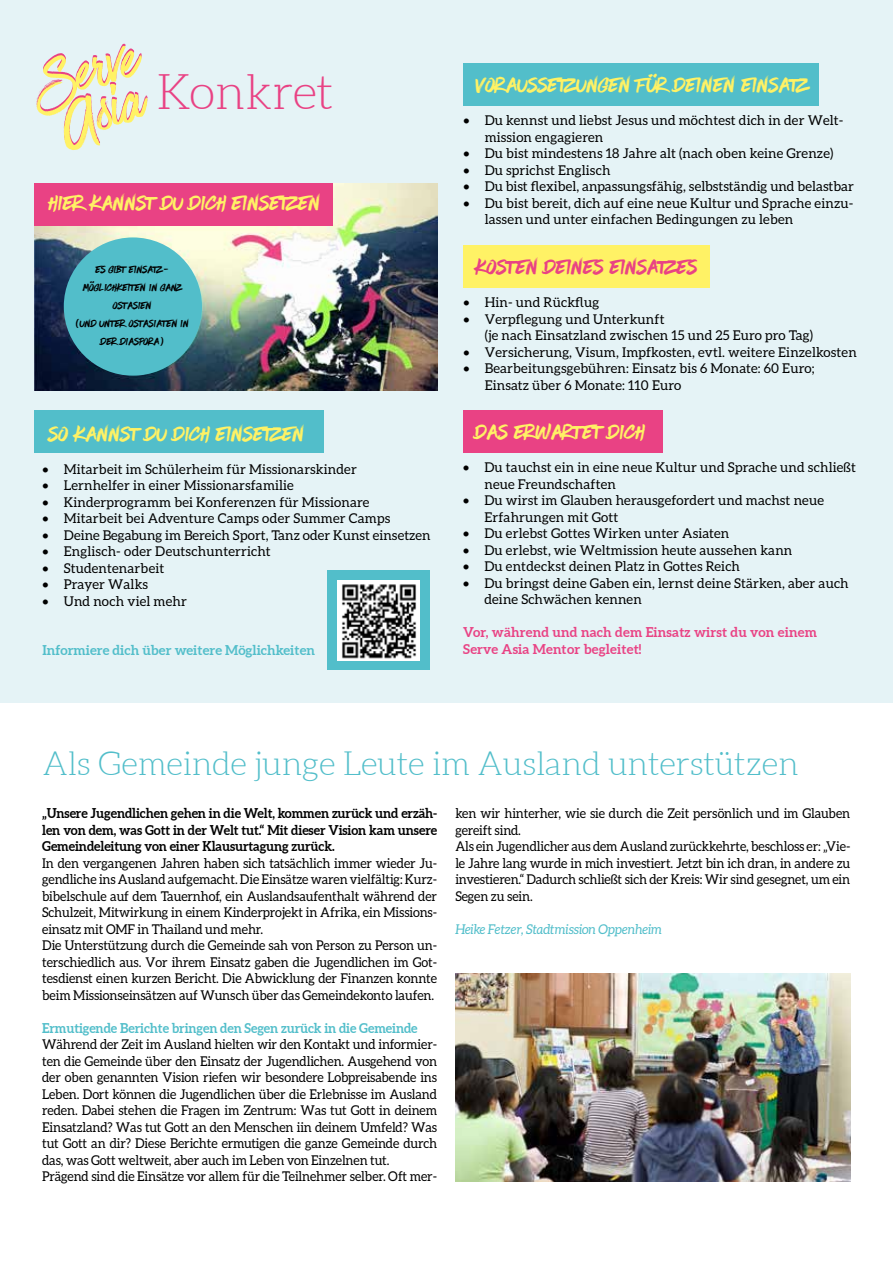
<style>
.page{position:relative;width:893px;height:1263px;background:#fff}
.page>*{position:absolute;margin:0;border:0;box-sizing:border-box;transform-origin:0 0}
.t1{font:300 48.45px "Aleo";letter-spacing:-.01em;color:#e94284}
.t2{font:300 32.85px "Aleo";letter-spacing:-.01em;color:#52beca}
.t3{font:30px "Have Heart Two";color:#fff265}
.t4{font:30px "Have Heart Two";color:#e94284}
.t5{font:15px/18px "Have Heart Two";color:#000;text-align:center}
.t6{font:13.5px/16.5px "Aleo";letter-spacing:-.01em;color:#000;scale:.95 1}
.t7{font:13.5px/16.5px "Aleo";letter-spacing:.01em;color:#000}
.t8{font:700 13.5px/16.5px "Aleo";letter-spacing:-.01em;color:#000;text-align:justify;scale:.95 1}
.t9{font:13.5px "Aleo";letter-spacing:-.01em;color:#000}
.t10{font:700 13.5px/16.5px "Aleo";letter-spacing:.01em;color:#e94284}
.t11{font:700 13.5px "Aleo";letter-spacing:-.01em;color:#52beca;scale:.95 1}
.t12{font:700 13.5px "Aleo";letter-spacing:-.01em;color:#52beca}
.t13{font:italic 13.5px "Aleo";letter-spacing:-.01em;color:#52beca;scale:.95 1}
</style>
<div class="page">
<div style="left:0;top:0;width:893px;height:703px;background:#e5f3f6"></div>
<img style="left:34px;top:183px;width:404px;height:207px">
<div style="left:64px;top:237px;width:138px;height:139px;background:#52beca;border-radius:50%"></div>
<div style="left:463px;top:63px;width:356px;height:43px;background:#52beca"></div>
<div style="left:34px;top:410px;width:289px;height:43px;background:#52beca"></div>
<div style="left:463px;top:245px;width:247px;height:42px;background:#fff265"></div>
<div style="left:463px;top:410px;width:200px;height:43px;background:#e94284"></div>
<img style="left:455px;top:974px;width:396px;height:207px">
<div style="left:327px;top:570px;width:102px;height:100px;background:#52beca"></div>
<div style="left:337px;top:580px;width:82px;height:81px;background:#fff"></div>
<img style="left:342px;top:584px;width:75px;height:75px">
<div style="left:34px;top:183px;width:299px;height:43px;background:#e94284"></div>
<svg style="left:36px;top:44px;width:112px;height:106px"></svg>
<h1 class="t1" style="left:157px;top:65px;width:179px">Konkret</h1>
<h3 class="t3" style="left:48px;top:187px;width:274px">Hier kannst du dich einsetzen</h3>
<p class="t5" style="left:76px;top:260px;width:115px">Es gibt Einsatz&shy;möglichkeiten in ganz<br>Ostasien<br>(und unter Ostasiaten in der Diaspora)</p>
<h3 class="t3" style="left:48px;top:418px;width:257px">So kannst du dich einsetzen</h3>
<p class="t7" style="left:43px;top:460px;width:316px">• Mitarbeit im Schülerheim für Missionarskinder</p>
<p class="t7" style="left:43px;top:477px;width:253px">• Lernhelfer in einer Missionarsfamilie</p>
<p class="t7" style="left:43px;top:493px;width:328px">• Kinderprogramm bei Konferenzen für Missionare</p>
<p class="t7" style="left:43px;top:510px;width:349px">• Mitarbeit bei Adventure Camps oder Summer Camps</p>
<p class="t9" style="left:43px;top:527px;width:390px">• Deine Begabung im Bereich Sport, Tanz oder Kunst einsetzen</p>
<p class="t7" style="left:43px;top:543px;width:230px">• Englisch- oder Deutschunterricht</p>
<p class="t7" style="left:43px;top:559px;width:123px">• Studentenarbeit</p>
<p class="t7" style="left:43px;top:576px;width:107px">• Prayer Walks</p>
<p class="t7" style="left:43px;top:592px;width:146px">• Und noch viel mehr</p>
<p class="t12" style="left:43px;top:642px;width:274px">Informiere dich über weitere Möglichkeiten</p>
<h3 class="t3" style="left:475px;top:69px;width:334px">Voraussetzungen für deinen Einsatz</h3>
<p class="t7" style="left:485px;top:112px;width:360px;text-indent:-21px">• Du kennst und liebst Jesus und möchtest dich in der Welt&shy;mission engagieren</p>
<p class="t7" style="left:463px;top:145px;width:371px">• Du bist mindestens 18 Jahre alt (nach oben keine Grenze)</p>
<p class="t7" style="left:463px;top:162px;width:149px">• Du sprichst Englisch</p>
<p class="t9" style="left:463px;top:179px;width:392px">• Du bist flexibel, anpassungsfähig, selbstständig und belastbar</p>
<p class="t7" style="left:485px;top:195px;width:370px;text-indent:-21px">• Du bist bereit, dich auf eine neue Kultur und Sprache einzu&shy;lassen und unter einfachen Bedingungen zu leben</p>
<h3 class="t4" style="left:475px;top:251px;width:223px">Kosten deines Einsatzes</h3>
<p class="t7" style="left:463px;top:294px;width:137px">• Hin- und Rückflug</p>
<p class="t7" style="left:485px;top:310px;width:330px;text-indent:-21px">• Verpflegung und Unterkunft<br>(je nach Einsatzland zwischen 15 und 25 Euro pro Tag)</p>
<p class="t7" style="left:463px;top:343px;width:395px">• Versicherung, Visum, Impfkosten, evtl. weitere Einzelkosten</p>
<p class="t7" style="left:485px;top:360px;width:331px;text-indent:-21px">• Bearbeitungsgebühren: Einsatz bis 6 Monate: 60 Euro;<br>Einsatz über 6 Monate: 110 Euro</p>
<h3 class="t3" style="left:475px;top:416px;width:171px">Das erwartet dich</h3>
<p class="t7" style="left:484px;top:459px;width:373px;text-indent:-21px">• Du tauchst ein in eine neue Kultur und Sprache und schließt neue Freundschaften</p>
<p class="t7" style="left:484px;top:492px;width:341px;text-indent:-21px">• Du wirst im Glauben herausgefordert und machst neue<br>Erfahrungen mit Gott</p>
<p class="t7" style="left:463px;top:525px;width:268px">• Du erlebst Gottes Wirken unter Asiaten</p>
<p class="t7" style="left:463px;top:541px;width:331px">• Du erlebst, wie Weltmission heute aussehen kann</p>
<p class="t7" style="left:463px;top:558px;width:278px">• Du entdeckst deinen Platz in Gottes Reich</p>
<p class="t7" style="left:484px;top:574px;width:366px;text-indent:-21px">• Du bringst deine Gaben ein, lernst deine Stärken, aber auch deine Schwächen kennen</p>
<p class="t10" style="left:463px;top:624px;width:355px">Vor, während und nach dem Einsatz wirst du von einem<br>Serve Asia Mentor begleitet!</p>
<h2 class="t2" style="left:43px;top:746px;width:758px">Als Gemeinde junge Leute im Ausland unterstützen</h2>
<p class="t8" style="left:42px;top:805px;width:417px">„Unsere Jugendlichen gehen in die Welt, kommen zurück und erzäh&shy;len von dem, was Gott in der Welt tut.“ Mit dieser Vision kam unsere Gemeindeleitung von einer Klausurtagung zurück.</p>
<p class="t6" style="left:42px;top:854px;width:417px">In den vergangenen Jahren haben sich tatsächlich immer wieder Ju&shy;gendliche ins Ausland aufgemacht. Die Einsätze waren vielfältig: Kurz&shy;bibelschule auf dem Tauernhof, ein Auslandsaufenthalt während der Schulzeit, Mitwirkung in einem Kinderprojekt in Afrika, ein Missions&shy;einsatz mit OMF in Thailand und mehr.<br>Die Unterstützung durch die Gemeinde sah von Person zu Person un&shy;terschiedlich aus. Vor ihrem Einsatz gaben die Jugendlichen im Got&shy;tesdienst einen kurzen Bericht. Die Abwicklung der Finanzen konnte beim Missionseinsätzen auf Wunsch über das Gemeindekonto laufen.</p>
<p class="t11" style="left:42px;top:1020px;width:397px">Ermutigende Berichte bringen den Segen zurück in die Gemeinde</p>
<p class="t6" style="left:42px;top:1036px;width:417px">Während der Zeit im Ausland hielten wir den Kontakt und informier&shy;ten die Gemeinde über den Einsatz der Jugendlichen. Ausgehend von der oben genannten Vision riefen wir besondere Lobpreisabende ins Leben. Dort können die Jugendlichen über die Erlebnisse im Ausland reden. Dabei stehen die Fragen im Zentrum: Was tut Gott in deinem Einsatzland? Was tut Gott an den Menschen iin deinem Umfeld? Was tut Gott an dir? Diese Berichte ermutigen die ganze Gemeinde durch das, was Gott weltweit, aber auch im Leben von Einzelnen tut.<br>Prägend sind die Einsätze vor allem für die Teilnehmer selber. Oft mer-</p>
<p class="t6" style="left:455px;top:805px;width:417px">ken wir hinterher, wie sie durch die Zeit persönlich und im Glauben gereift sind.<br>Als ein Jugendlicher aus dem Ausland zurückkehrte, beschloss er: „Vie&shy;le Jahre lang wurde in mich investiert. Jetzt bin ich dran, in andere zu investieren.“ Dadurch schließt sich der Kreis: Wir sind gesegnet, um ein Segen zu sein.</p>
<p class="t13" style="left:455px;top:921px;width:219px">Heike Fetzer, Stadtmission Oppenheim</p>
</div>
